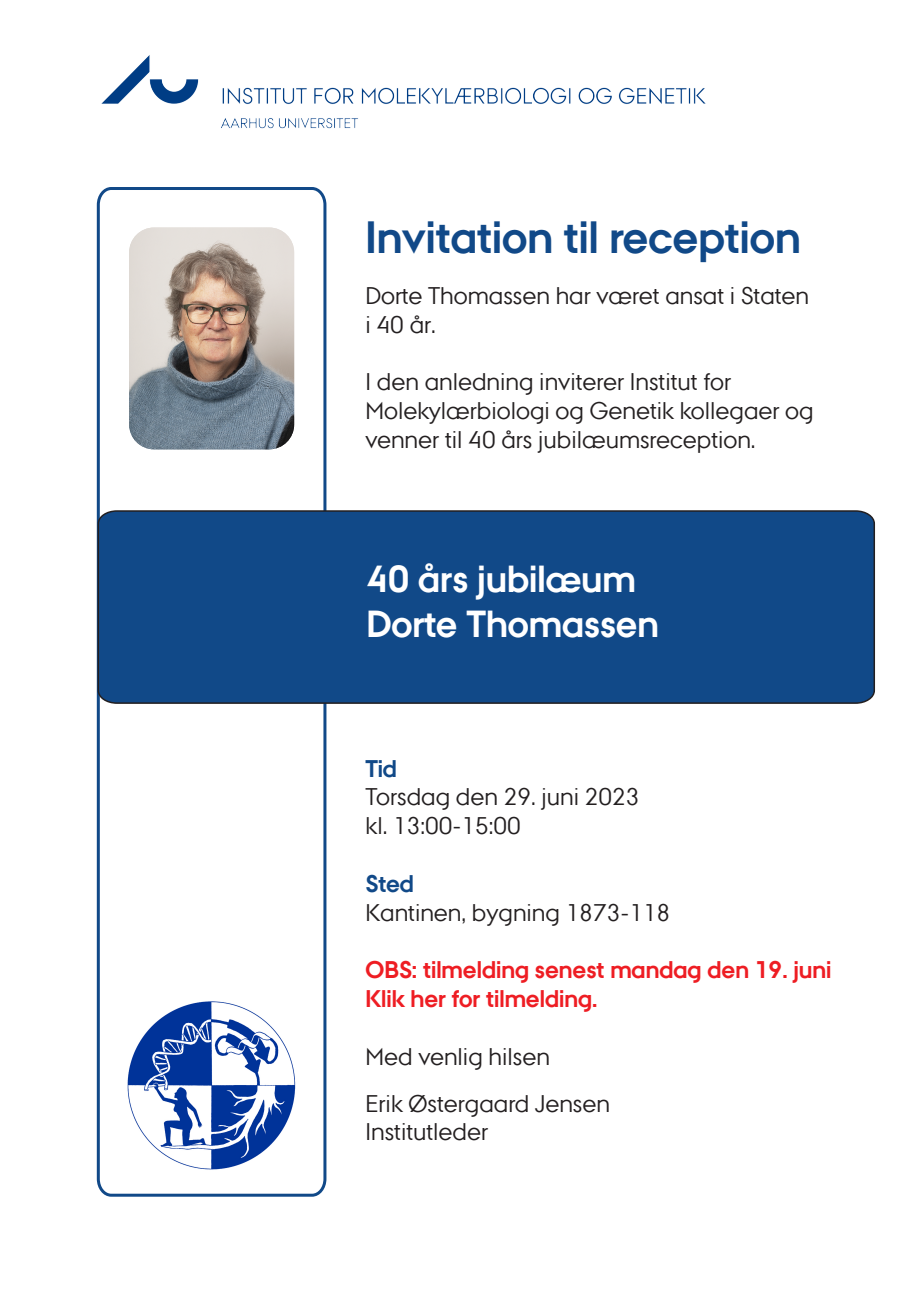
<style>
.page{position:relative;width:919px;height:1289px;background:#fff}
.page>*{position:absolute;margin:0;border:0;box-sizing:border-box;transform-origin:0 0}
.t1{font:700 45px "AU Passata";color:#114988}
.t2{font:700 37.5px/45px "AU Passata";color:#fff}
.t3{font:24px/28.8px "AU Passata";color:#231f20}
.t4{font:700 24px/28.8px "AU Passata";color:#ee1d23}
.t5{font:700 24px "AU Passata";color:#114988}
</style>
<div class="page">
<svg style="left:96px;top:187px;width:231px;height:1010px"></svg>
<div style="left:97px;top:509px;width:778px;height:195px;background:#114988"></div>
<img style="left:122px;top:995px;width:180px;height:180px">
<img style="left:129px;top:227px;width:165px;height:222px">
<img style="left:101px;top:55px;width:605px;height:74px">
<h1 class="t1" style="left:365px;top:211px;width:436px">Invitation til reception</h1>
<p class="t3" style="left:365px;top:281px;width:445px">Dorte Thomassen har været ansat i Staten i 40 år.</p>
<p class="t3" style="left:365px;top:367px;width:449px">I den anledning inviterer Institut for<br>Molekylærbiologi og Genetik kollegaer og venner til 40 års jubilæumsreception.</p>
<h2 class="t2" style="left:366px;top:557px;width:294px">40 års jubilæum<br>Dorte Thomassen</h2>
<p class="t5" style="left:365px;top:754px;width:33px">Tid</p>
<p class="t3" style="left:365px;top:782px;width:275px">Torsdag den 29. juni 2023 kl. 13:00-15:00</p>
<p class="t5" style="left:365px;top:869px;width:50px">Sted</p>
<p class="t3" style="left:365px;top:897px;width:306px">Kantinen, bygning 1873-118</p>
<p class="t4" style="left:365px;top:955px;width:467px">OBS: tilmelding senest mandag den 19. juni<br>Klik her for tilmelding.</p>
<p class="t3" style="left:365px;top:1032px;width:246px;line-height:46.8px">Med venlig hilsen<br>Erik Østergaard Jensen</p>
<p class="t3" style="left:365px;top:1117px;width:124px">Institutleder</p>
</div>
